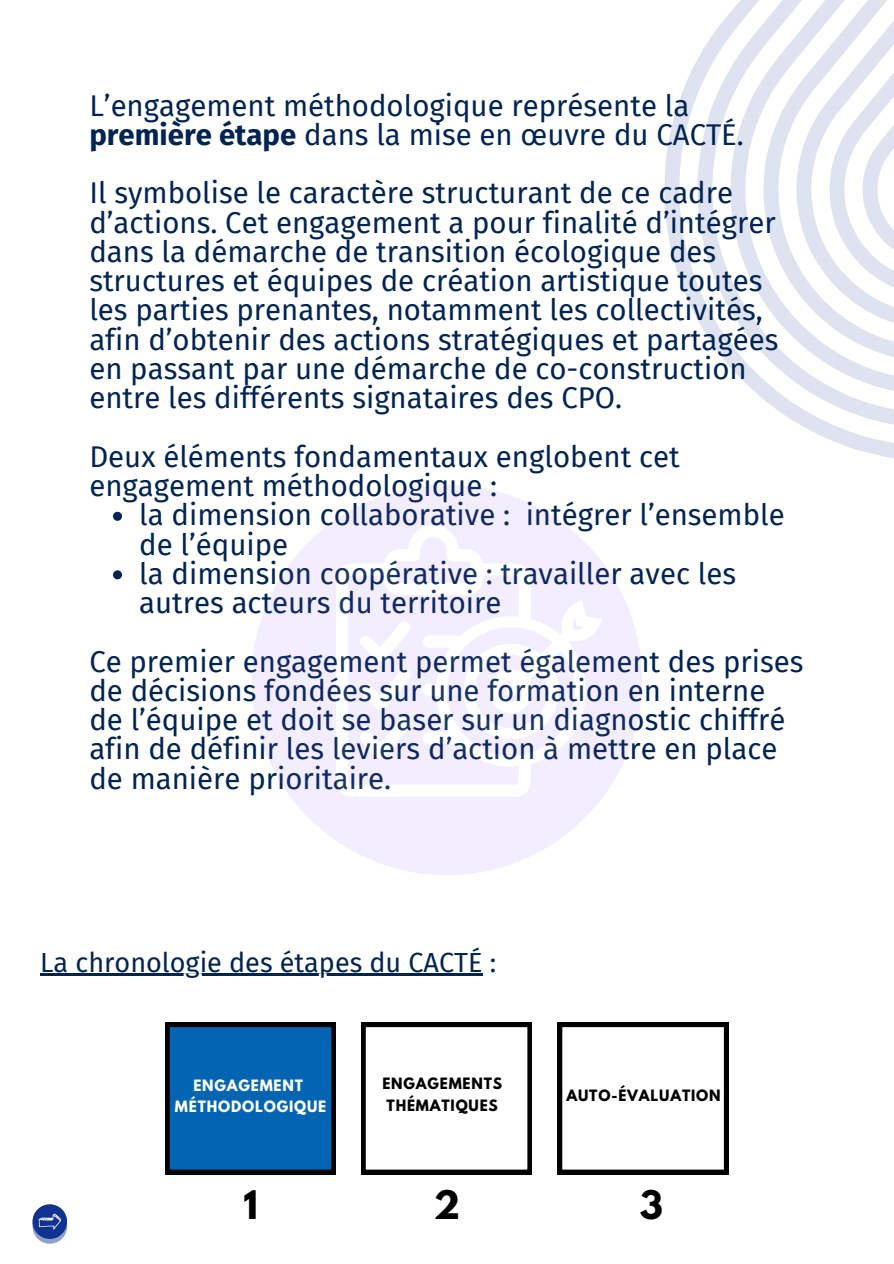
<style>
.page{position:relative;width:894px;height:1264px;background:#fff}
.page>*{position:absolute;margin:0;border:0;box-sizing:border-box;transform-origin:0 0}
.t1{font:700 34.8px "League Spartan";color:#000}
.t2{font:29.4px/29.2px "Fira Sans";color:#022452}
.t3{font:27px "Fira Sans";color:#022452}
.t4{font:700 13.8px "League Spartan";letter-spacing:.06em;color:#000}
.t5{font:700 13.8px "League Spartan";letter-spacing:.06em;color:#fff}
.s1{font-weight:700}
</style>
<div class="page">
<svg style="left:664px;top:70px;width:229px;height:388px"></svg>
<svg style="left:692px;top:0;width:201px;height:433px"></svg>
<svg style="left:113px;top:512px;width:9px;height:9px"></svg>
<svg style="left:113px;top:570px;width:9px;height:9px"></svg>
<svg style="left:165px;top:1022px;width:171px;height:152px;background:#02599e"></svg>
<svg style="left:361px;top:1022px;width:170px;height:152px"></svg>
<svg style="left:557px;top:1022px;width:171px;height:152px"></svg>
<hr style="left:40px;top:973px;width:442px;height:3px;background:#022452">
<div style="left:251px;top:484px;width:391px;height:391px;background:#f3eeff;border-radius:50%"></div>
<svg style="left:336px;top:525px;width:265px;height:271px"></svg>
<svg style="left:32px;top:1204px;width:35px;height:34px"></svg>
<svg style="left:32px;top:1208px;width:35px;height:35px"></svg>
<svg style="left:38px;top:1213px;width:23px;height:16px"></svg>
<p class="t2" style="left:89px;top:91px;width:656px">L’engagement méthodologique représente la <span class="s1">première étape</span> dans la mise en œuvre du CACTÉ.</p>
<h1 class="t2" style="left:89px;top:179px;width:690px">Il symbolise le caractère structurant de ce cadre d’actions. Cet engagement a pour finalité d’intégrer dans la démarche de transition écologique des structures et équipes de création artistique toutes les parties prenantes, notamment les collectivités, afin d’obtenir des actions stratégiques et partagées en passant par une démarche de co-construction entre les différents signataires des CPO.</h1>
<h1 class="t2" style="left:89px;top:442px;width:591px">Deux éléments fondamentaux englobent cet engagement méthodologique :</h1>
<h1 class="t2" style="left:139px;top:501px;width:647px">la dimension collaborative : intégrer l’ensemble de l’équipe</h1>
<p class="t2" style="left:139px;top:559px;width:598px">la dimension coopérative : travailler avec les autres acteurs du territoire</p>
<p class="t2" style="left:89px;top:647px;width:715px">Ce premier engagement permet également des prises de décisions fondées sur une formation en interne de l’équipe et doit se baser sur un diagnostic chiffré afin de définir les leviers d’action à mettre en place de manière prioritaire.</p>
<p class="t3" style="left:40px;top:946px;width:457px">La chronologie des étapes du CACTÉ :</p>
<h1 class="t5" style="left:193px;top:1078px;width:111px">ENGAGEMENT</h1>
<p class="t5" style="left:175px;top:1099px;width:153px">MÉTHODOLOGIQUE</p>
<h1 class="t4" style="left:382px;top:1077px;width:121px">ENGAGEMENTS</h1>
<p class="t4" style="left:386px;top:1098px;width:113px">THÉMATIQUES</p>
<p class="t4" style="left:566px;top:1088px;width:156px">AUTO-ÉVALUATION</p>
<p class="t1" style="left:243px;top:1187px;width:16px">1</p>
<p class="t1" style="left:433px;top:1187px;width:28px">2</p>
<p class="t1" style="left:639px;top:1187px;width:25px">3</p>
</div>
